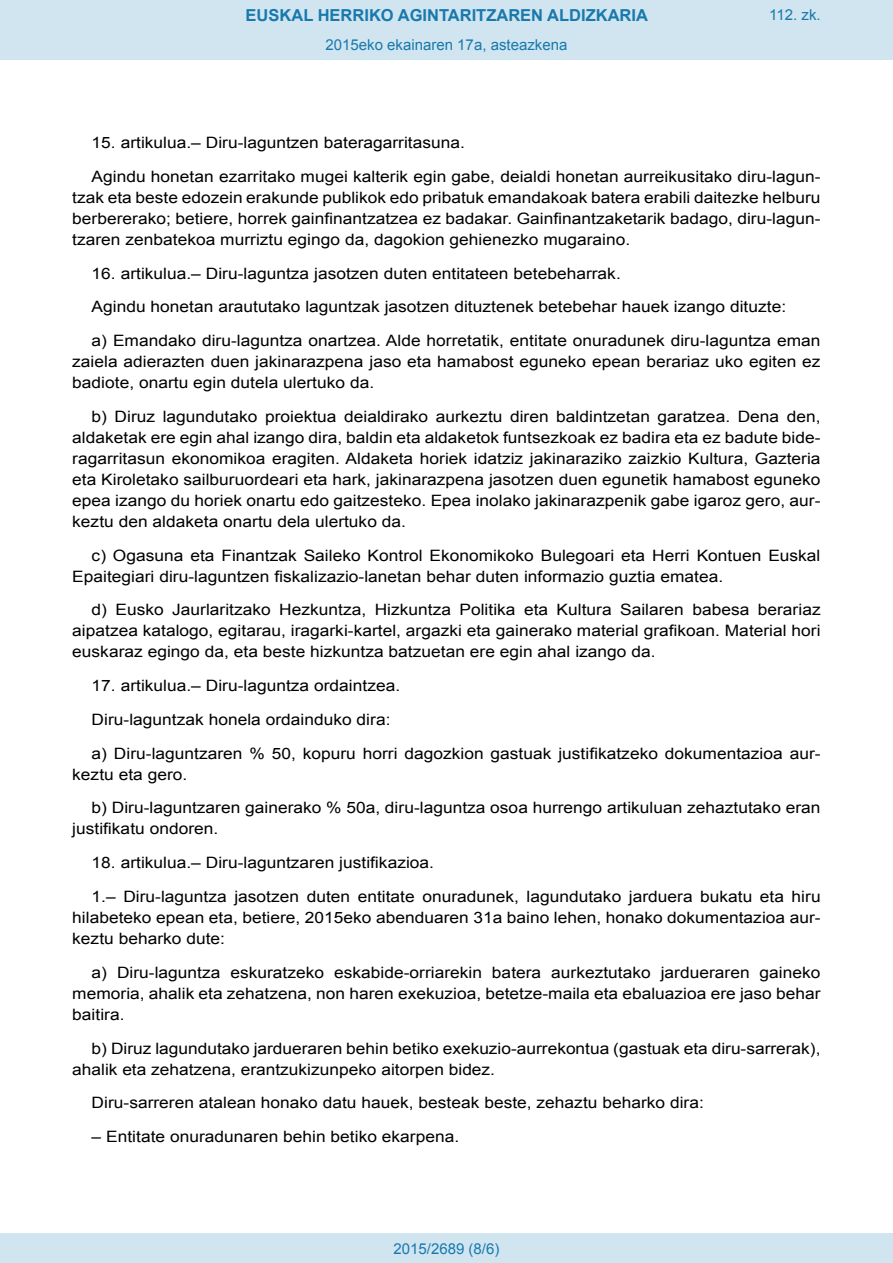
<style>
.page{position:relative;width:893px;height:1263px;background:#fff}
.page>*{position:absolute;margin:0;border:0;box-sizing:border-box;transform-origin:0 0}
.t1{font:700 16.5px "Arial";color:#1879ad}
.BOPVDetalle{font:15.6px/21px "Arial";color:#000;text-align:justify;scale:1.11 1}
.Paginacion_Centro{font:15px "Arial";color:#1879ad}
</style>
<div class="page">
<div style="left:0;top:0;width:893px;height:60px;background:#d0e5f0"></div>
<div style="left:0;top:1233px;width:893px;height:30px;background:#d0e5f0"></div>
<p class="t1" style="left:246px;top:4px;width:404px">EUSKAL HERRIKO AGINTARITZAREN ALDIZKARIA</p>
<p class="Paginacion_Centro" style="left:326px;top:35px;width:243px">2015eko ekainaren 17a, asteazkena</p>
<p class="Paginacion_Centro" style="left:769px;top:5px;width:53px">112. zk.</p>
<p class="BOPVDetalle" style="left:92px;top:132px;width:338px">15. artikulua.– Diru-laguntzen bateragarritasuna.</p>
<p class="BOPVDetalle" style="left:72px;top:166px;width:676px;text-indent:19px">Agindu honetan ezarritako mugei kalterik egin gabe, deialdi honetan aurreikusitako diru-lagun&shy;tzak eta beste edozein erakunde publikok edo pribatuk emandakoak batera erabili daitezke helburu berbererako; betiere, horrek gainfinantzatzea ez badakar. Gainfinantzaketarik badago, diru-lagun&shy;tzaren zenbatekoa murriztu egingo da, dagokion gehienezko mugaraino.</p>
<p class="BOPVDetalle" style="left:92px;top:263px;width:478px">16. artikulua.– Diru-laguntza jasotzen duten entitateen betebeharrak.</p>
<p class="BOPVDetalle" style="left:92px;top:297px;width:627px">Agindu honetan araututako laguntzak jasotzen dituztenek betebehar hauek izango dituzte:</p>
<p class="BOPVDetalle" style="left:72px;top:330px;width:676px;text-indent:19px">a) Emandako diru-laguntza onartzea. Alde horretatik, entitate onuradunek diru-laguntza eman zaiela adierazten duen jakinarazpena jaso eta hamabost eguneko epean berariaz uko egiten ez badiote, onartu egin dutela ulertuko da.</p>
<p class="BOPVDetalle" style="left:72px;top:406px;width:676px;text-indent:19px">b) Diruz lagundutako proiektua deialdirako aurkeztu diren baldintzetan garatzea. Dena den, aldaketak ere egin ahal izango dira, baldin eta aldaketok funtsezkoak ez badira eta ez badute bide&shy;ragarritasun ekonomikoa eragiten. Aldaketa horiek idatziz jakinaraziko zaizkio Kultura, Gazteria eta Kiroletako sailburuordeari eta hark, jakinarazpena jasotzen duen egunetik hamabost eguneko epea izango du horiek onartu edo gaitzesteko. Epea inolako jakinarazpenik gabe igaroz gero, aur&shy;keztu den aldaketa onartu dela ulertuko da.</p>
<p class="BOPVDetalle" style="left:72px;top:545px;width:676px;text-indent:19px">c) Ogasuna eta Finantzak Saileko Kontrol Ekonomikoko Bulegoari eta Herri Kontuen Euskal<br>Epaitegiari diru-laguntzen fiskalizazio-lanetan behar duten informazio guztia ematea.</p>
<p class="BOPVDetalle" style="left:72px;top:600px;width:676px;text-indent:19px">d) Eusko Jaurlaritzako Hezkuntza, Hizkuntza Politika eta Kultura Sailaren babesa berariaz aipatzea katalogo, egitarau, iragarki-kartel, argazki eta gainerako material grafikoan. Material hori euskaraz egingo da, eta beste hizkuntza batzuetan ere egin ahal izango da.</p>
<p class="BOPVDetalle" style="left:92px;top:675px;width:279px">17. artikulua.– Diru-laguntza ordaintzea.</p>
<p class="BOPVDetalle" style="left:92px;top:709px;width:271px">Diru-laguntzak honela ordainduko dira:</p>
<p class="BOPVDetalle" style="left:72px;top:743px;width:676px;text-indent:19px">a) Diru-laguntzaren % 50, kopuru horri dagozkion gastuak justifikatzeko dokumentazioa aur&shy;keztu eta gero.</p>
<p class="BOPVDetalle" style="left:72px;top:798px;width:676px;text-indent:19px">b) Diru-laguntzaren gainerako % 50a, diru-laguntza osoa hurrengo artikuluan zehaztutako eran justifikatu ondoren.</p>
<p class="BOPVDetalle" style="left:92px;top:852px;width:310px">18. artikulua.– Diru-laguntzaren justifikazioa.</p>
<p class="BOPVDetalle" style="left:72px;top:886px;width:676px;text-indent:19px">1.– Diru-laguntza jasotzen duten entitate onuradunek, lagundutako jarduera bukatu eta hiru hilabeteko epean eta, betiere, 2015eko abenduaren 31a baino lehen, honako dokumentazioa aur&shy;keztu beharko dute:</p>
<p class="BOPVDetalle" style="left:72px;top:962px;width:676px;text-indent:19px">a) Diru-laguntza eskuratzeko eskabide-orriarekin batera aurkeztutako jardueraren gaineko memoria, ahalik eta zehatzena, non haren exekuzioa, betetze-maila eta ebaluazioa ere jaso behar baitira.</p>
<p class="BOPVDetalle" style="left:72px;top:1038px;width:676px;text-indent:19px">b) Diruz lagundutako jardueraren behin betiko exekuzio-aurrekontua (gastuak eta diru-sarrerak), ahalik eta zehatzena, erantzukizunpeko aitorpen bidez.</p>
<p class="BOPVDetalle" style="left:92px;top:1092px;width:553px">Diru-sarreren atalean honako datu hauek, besteak beste, zehaztu beharko dira:</p>
<p class="BOPVDetalle" style="left:92px;top:1126px;width:333px">– Entitate onuradunaren behin betiko ekarpena.</p>
<p class="Paginacion_Centro" style="left:393px;top:1238px;width:107px">2015/2689 (8/6)</p>
</div>
